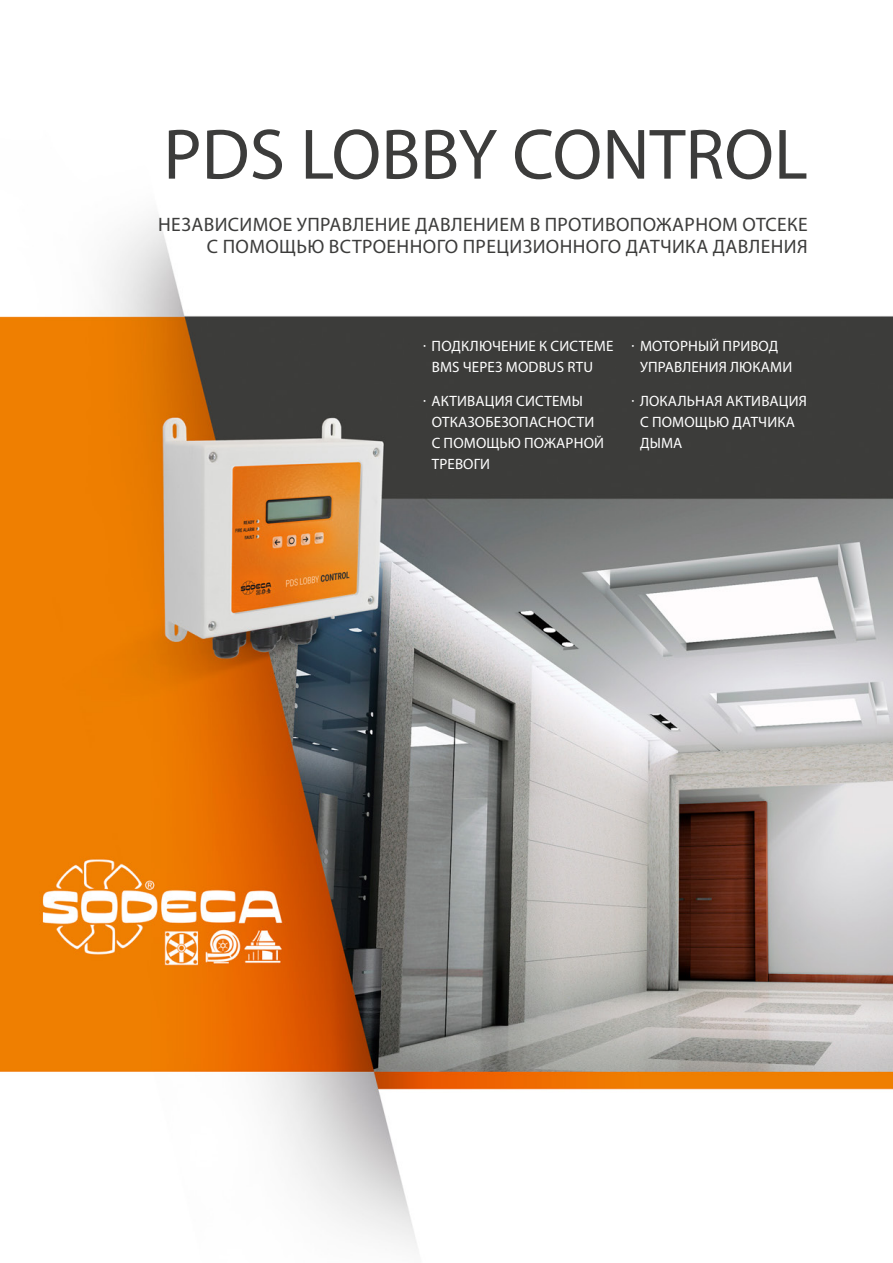
<style>
.page{position:relative;width:893px;height:1263px;background:#fff}
.page>*{position:absolute;margin:0;border:0;box-sizing:border-box;transform-origin:0 0}
.t1{font:72px "Myriad Pro";color:#3c3c3b}
.t2{font:19.5px/22.5px "Myriad Pro";letter-spacing:.02em;color:#3c3c3b;text-align:right}
.t3{font:15px/21px "Myriad Pro";letter-spacing:.01em;color:#fff}
</style>
<div class="page">
<img style="left:0;top:215px;width:893px;height:1034px">
<h1 class="t1" style="left:163px;top:110px;width:646px">PDS LOBBY CONTROL</h1>
<h2 class="t2" style="left:158px;top:213px;width:651px">НЕЗАВИСИМОЕ УПРАВЛЕНИЕ ДАВЛЕНИЕМ В ПРОТИВОПОЖАРНОМ ОТСЕКЕ<br>С ПОМОЩЬЮ ВСТРОЕННОГО ПРЕЦИЗИОННОГО ДАТЧИКА ДАВЛЕНИЯ</h2>
<p class="t3" style="left:432px;top:336px;width:183px;text-indent:-9px">· ПОДКЛЮЧЕНИЕ К СИСТЕМЕ<br>BMS ЧЕРЕЗ MODBUS RTU</p>
<p class="t3" style="left:432px;top:390px;width:174px;text-indent:-9px">· АКТИВАЦИЯ СИСТЕМЫ<br>ОТКАЗОБЕЗОПАСНОСТИ<br>С ПОМОЩЬЮ ПОЖАРНОЙ<br>ТРЕВОГИ</p>
<p class="t3" style="left:640px;top:336px;width:154px;text-indent:-9px">· МОТОРНЫЙ ПРИВОД<br>УПРАВЛЕНИЯ ЛЮКАМИ</p>
<p class="t3" style="left:640px;top:390px;width:168px;text-indent:-9px">· ЛОКАЛЬНАЯ АКТИВАЦИЯ<br>С ПОМОЩЬЮ ДАТЧИКА<br>ДЫМА</p>
</div>
